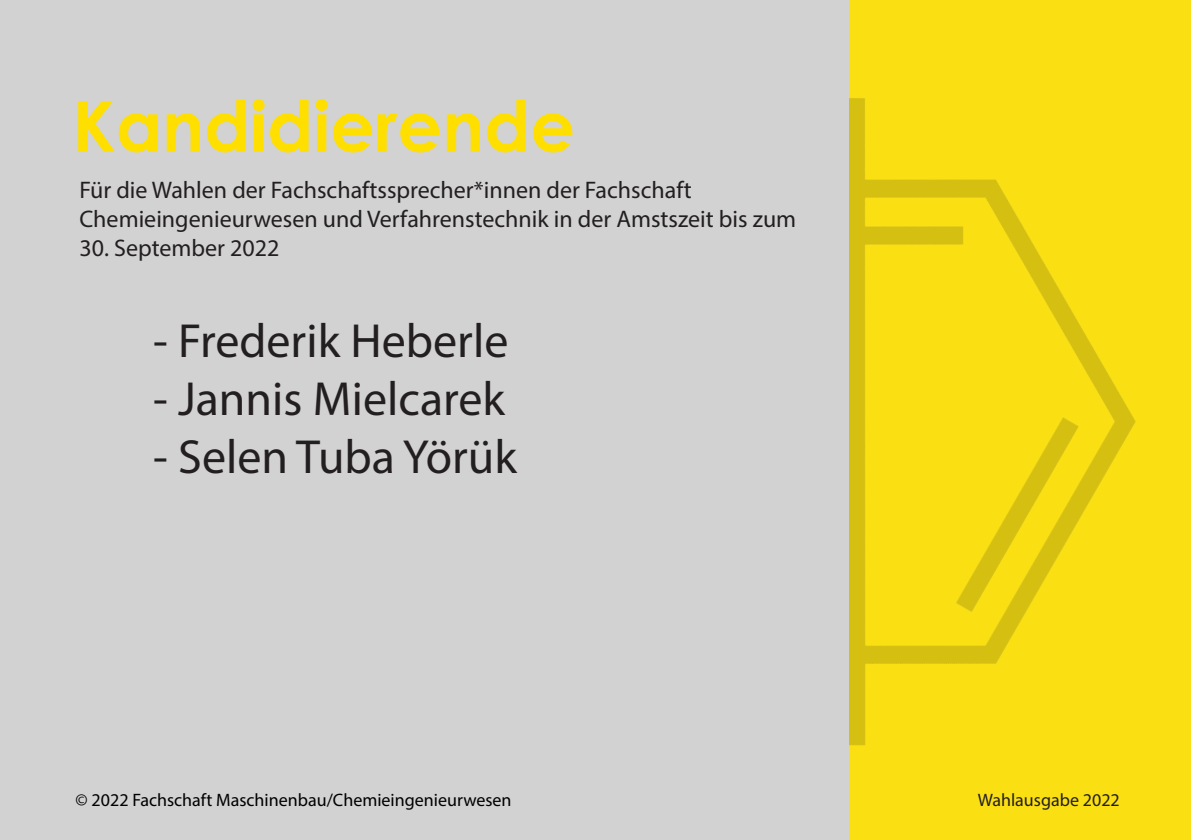
<style>
.page{position:relative;width:1191px;height:840px;background:#fff}
.page>*{position:absolute;margin:0;border:0;box-sizing:border-box;transform-origin:0 0}
.Standardtext{font:700 70px "Century Gothic";color:#ffdf00}
.t1{font:48px "Myriad Pro";color:#231f20}
.t2{font:24px "Myriad Pro";color:#231f20}
.t3{font:18px "Myriad Pro";color:#000}
.t4{font:18px "Myriad Pro";color:#231f20}
</style>
<div class="page">
<img style="left:849px;top:0;width:342px;height:839px">
<div style="left:0;top:0;width:849px;height:839px;background:#d2d2d2"></div>
<p class="Standardtext" style="left:72px;top:73px;width:504px">Kandidierende</p>
<p class="t2" style="left:79px;top:175px;width:613px">Für die Wahlen der Fachschaftssprecher*innen der Fachschaft</p>
<p class="t2" style="left:79px;top:204px;width:718px">Chemieingenieurwesen und Verfahrenstechnik in der Amstszeit bis zum</p>
<p class="t2" style="left:79px;top:232px;width:202px">30. September 2022</p>
<p class="t1" style="left:153px;top:311px;width:357px">- Frederik Heberle</p>
<p class="t1" style="left:153px;top:369px;width:353px">- Jannis Mielcarek</p>
<p class="t1" style="left:153px;top:426px;width:365px">- Selen Tuba Yörük</p>
<p class="t3" style="left:76px;top:788px;width:437px">© 2022 Fachschaft Maschinenbau/Chemieingenieurwesen</p>
<p class="t4" style="left:977px;top:788px;width:144px">Wahlausgabe 2022</p>
</div>
